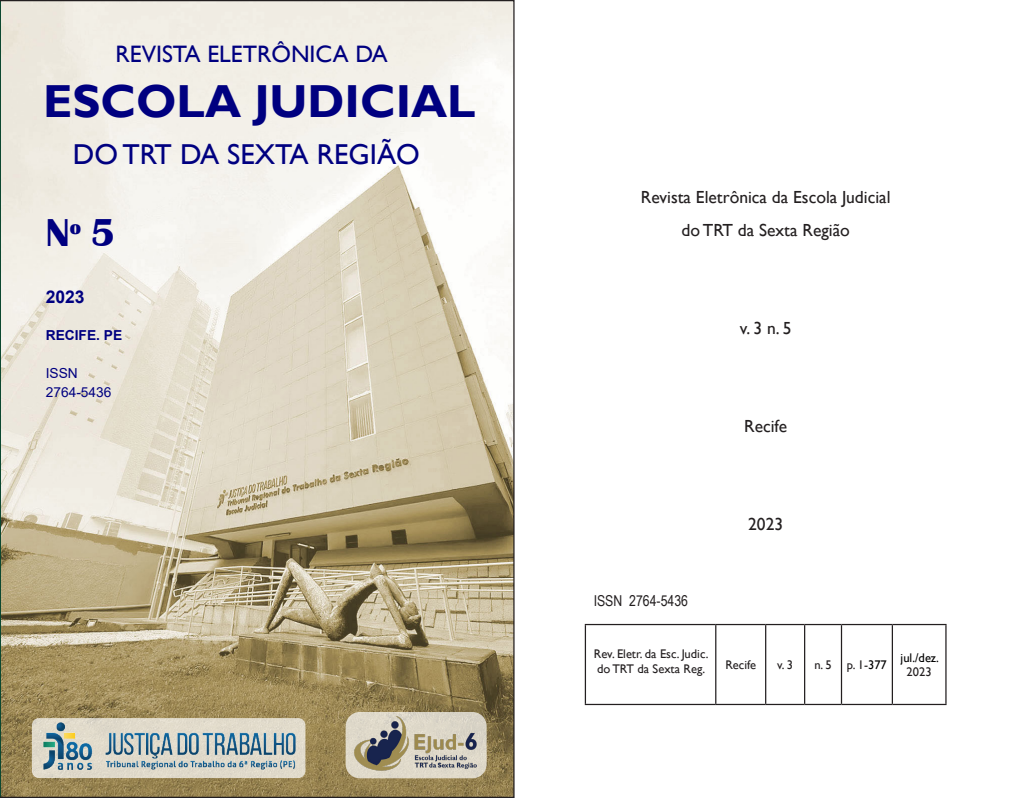
<style>
.page{position:relative;width:1028px;height:798px;background:#fff}
.page>*{position:absolute;margin:0;border:0;box-sizing:border-box;transform-origin:0 0}
.seção_título_abertura{font:700 46.25px "Gill Sans";color:#000080}
.sumulas_resolução{font:700 40px "Britannic";color:#000080}
.seção_título_abertura-2{font:28.75px "Gill Sans";color:#000080}
.seção_título_abertura-3{font:23.75px "Gill Sans";color:#000080}
.Normal_copy{font:17.5px "Gill Sans";color:#231f20}
.sumulas_resolução-2{font:700 17.5px "Arial";color:#000080}
.Normal_copy-2{font:15px "Arial Narrow";color:#231f20}
.sumulas_resolução-3{font:13.75px/18.8px "Arial";color:#000080}
.sumulas_resolução-4{font:700 13.75px "Arial";color:#000080}
.Normal_copy-3{font:12.5px/14.4px "Gill Sans";color:#231f20}
.Normal_copy-4{font:12.5px/14.4px "Gill Sans";color:#000;text-align:center}
.s1{font-size:32.5px}
.s2{color:#000}
.s3{color:#231f20}
</style>
<div class="page">
<svg style="left:0;top:0;width:514px;height:797px;background:#d3cbb6"></svg>
<div style="left:32px;top:717px;width:273px;height:60px;background:#e0daca;border-radius:7px"></div>
<div style="left:345px;top:711px;width:141px;height:67px;background:#ded8c9;border-radius:14px"></div>
<img style="left:43px;top:722px;width:253px;height:47px">
<hr style="left:585px;top:623px;width:130px;height:2px;background:#231f20">
<hr style="left:585px;top:625px;width:1px;height:78px;background:#231f20">
<hr style="left:715px;top:623px;width:50px;height:2px;background:#231f20">
<hr style="left:715px;top:625px;width:1px;height:78px;background:#231f20">
<hr style="left:765px;top:623px;width:39px;height:2px;background:#231f20">
<hr style="left:765px;top:625px;width:1px;height:78px;background:#231f20">
<hr style="left:804px;top:623px;width:37px;height:2px;background:#231f20">
<hr style="left:804px;top:625px;width:1px;height:78px;background:#231f20">
<hr style="left:841px;top:623px;width:51px;height:2px;background:#231f20">
<hr style="left:840px;top:625px;width:2px;height:78px;background:#231f20">
<hr style="left:892px;top:623px;width:54px;height:2px;background:#231f20">
<hr style="left:891px;top:625px;width:2px;height:78px;background:#231f20">
<hr style="left:945px;top:625px;width:1px;height:78px;background:#231f20">
<hr style="left:585px;top:703px;width:130px;height:1px;background:#231f20">
<hr style="left:715px;top:703px;width:50px;height:1px;background:#231f20">
<hr style="left:765px;top:703px;width:39px;height:1px;background:#231f20">
<hr style="left:804px;top:703px;width:37px;height:1px;background:#231f20">
<hr style="left:841px;top:703px;width:51px;height:1px;background:#231f20">
<hr style="left:892px;top:703px;width:54px;height:1px;background:#231f20">
<img style="left:354px;top:716px;width:124px;height:55px">
<p class="seção_título_abertura-3" style="left:116px;top:40px;width:274px">REVISTA ELETRÔNICA DA</p>
<p class="seção_título_abertura" style="left:43px;top:75px;width:434px">ESCOLA JUDICIAL</p>
<p class="seção_título_abertura-2" style="left:73px;top:137px;width:348px">DO TRT DA SEXTA REGIÃO</p>
<p class="sumulas_resolução" style="left:46px;top:210px;width:71px">N<span class="s1">º</span> 5</p>
<p class="sumulas_resolução-2" style="left:46px;top:284px;width:40px">2023</p>
<p class="sumulas_resolução-4" style="left:46px;top:325px;width:78px">RECIFE. PE</p>
<p class="sumulas_resolução-3" style="left:46px;top:363px;width:67px">ISSN<br>2764-5436</p>
<p class="Normal_copy" style="left:641px;top:187px;width:251px">Revista Eletrônica da Escola Judicial</p>
<p class="Normal_copy" style="left:681px;top:219px;width:170px">do TRT da Sexta Região</p>
<p class="Normal_copy" style="left:740px;top:317px;width:53px">v. 3 n. 5</p>
<p class="Normal_copy" style="left:744px;top:415px;width:45px">Recife</p>
<p class="Normal_copy-2" style="left:593px;top:590px;width:96px">ISSN 2764-5436</p>
<p class="Normal_copy" style="left:748px;top:513px;width:36px">2023</p>
<p class="Normal_copy-3" style="left:594px;top:646px;width:116px">Rev. Eletr. da Esc. Judic. do TRT da Sexta Reg.</p>
<p class="Normal_copy-3" style="left:725px;top:657px;width:32px">Recife</p>
<p class="Normal_copy-3" style="left:777px;top:657px;width:17px">v. 3</p>
<p class="Normal_copy-3" style="left:814px;top:657px;width:19px">n. 5</p>
<p class="Normal_copy-3" style="left:847px;top:657px;width:41px">p. 1-<span class="s2">377</span></p>
<p class="Normal_copy-4" style="left:900px;top:650px;width:40px">jul./dez.<br><span class="s3">2023</span></p>
</div>
